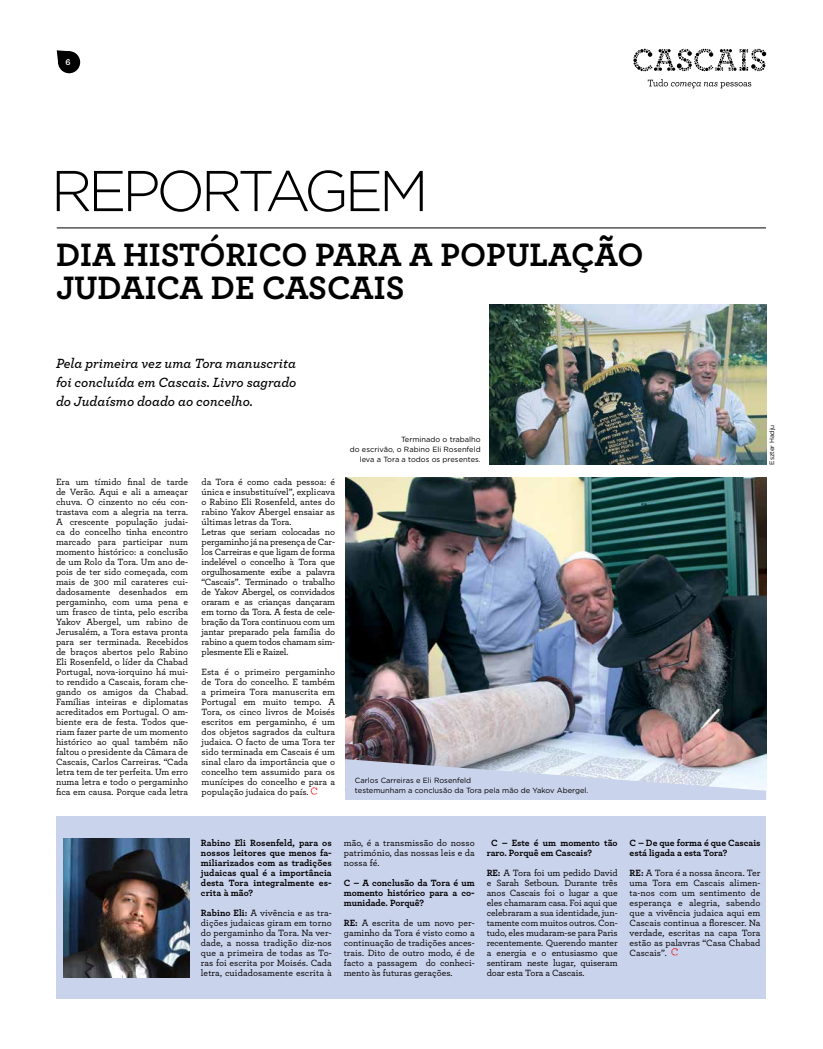
<style>
.page{position:relative;width:823px;height:1049px;background:#fff}
.page>*{position:absolute;margin:0;border:0;box-sizing:border-box;transform-origin:0 0}
.t1{font:300 57.4px "Gotham";letter-spacing:-.075em;color:#000}
.t2{font:700 34px/33px "Archer";color:#000}
.t3{font:italic 600 14px/19px "Archer";color:#000;text-align:justify}
.t4{font:500 9.5px/10px "Archer";letter-spacing:-.01em;color:#000;text-align:justify}
.t5{font:700 9.5px/10px "Archer";color:#000;text-align:justify}
.t6{font:700 9px "Archer";color:#fff}
.t7{font:7.5px/10px "Gotham";color:#000;text-align:right}
.t8{font:6.5px "Gotham";letter-spacing:-.01em;color:#000}
.s1{font-weight:700}
</style>
<div class="page">
<svg style="left:57px;top:50px;width:23px;height:23px"></svg>
<svg style="left:647px;top:79px;width:103px;height:9px"></svg>
<svg style="left:633px;top:49px;width:132px;height:22px"></svg>
<img style="left:345px;top:477px;width:420px;height:282px">
<svg style="left:345px;top:759px;width:420px;height:41px;background:#cad1e4"></svg>
<div style="left:57px;top:816px;width:708px;height:183px;background:#cad3ec"></div>
<img style="left:489px;top:305px;width:276px;height:160px">
<hr style="left:57px;top:227px;width:708px;height:1px;background:#000">
<svg style="left:310px;top:787px;width:7px;height:8px"></svg>
<img style="left:63px;top:838px;width:126px;height:140px">
<svg style="left:671px;top:948px;width:6px;height:8px"></svg>
<p class="t6" style="left:65px;top:55px;width:7px">6</p>
<h1 class="t1" style="left:51px;top:154px;width:379px">REPORTAGEM</h1>
<h2 class="t2" style="left:56px;top:236px;width:588px">DIA HISTÓRICO PARA A POPULAÇÃO<br>JUDAICA DE CASCAIS</h2>
<h3 class="t3" style="left:56px;top:353px;width:242px">Pela primeira vez uma Tora manuscrita foi concluída em Cascais. Livro sagrado do Judaísmo doado ao concelho.</h3>
<p class="t4" style="left:56px;top:476px;width:134px">Era um tímido final de tarde de Verão. Aqui e ali a ameaçar chuva. O cinzento no céu con&shy;trastava com a alegria na terra.<br>A crescente população judai&shy;ca do concelho tinha encontro marcado para participar num momento histórico: a conclusão de um Rolo da Tora. Um ano de&shy;pois de ter sido começada, com mais de 300 mil carateres cui&shy;dadosamente desenhados em pergaminho, com uma pena e um frasco de tinta, pelo escriba Yakov Abergel, um rabino de Jerusalém, a Tora estava pronta para ser terminada. Recebidos de braços abertos pelo Rabino Eli Rosenfeld, o líder da Chabad Portugal, nova-iorquino há mui&shy;to rendido a Cascais, foram che&shy;gando os amigos da Chabad.<br>Famílias inteiras e diplomatas acreditados em Portugal. O am&shy;biente era de festa. Todos que&shy;riam fazer parte de um momento histórico ao qual também não faltou o presidente da Câmara de Cascais, Carlos Carreiras. “Cada letra tem de ter perfeita. Um erro numa letra e todo o pergaminho fica em causa. Porque cada letra</p>
<p class="t4" style="left:201px;top:476px;width:135px;text-align:left">da Tora é como cada pessoa: é única e insubstituível”, explicava o Rabino Eli Rosenfeld, antes do rabino Yakov Abergel ensaiar as últimas letras da Tora.<br>Letras que seriam colocadas no pergaminho já na presença de Car&shy;los Carreiras e que ligam de forma indelével o concelho à Tora que orgulhosamente exibe a palavra “Cascais”. Terminado o trabalho de Yakov Abergel, os convidados oraram e as crianças dançaram em torno da Tora. A festa de cele&shy;bração da Tora continuou com um jantar preparado pela família do rabino a quem todos chamam sim&shy;plesmente Eli e Raizel.</p>
<p class="t4" style="left:201px;top:666px;width:135px">Esta é o primeiro pergaminho de Tora do concelho. E também a primeira Tora manuscrita em Portugal em muito tempo. A Tora, os cinco livros de Moisés escritos em pergaminho, é um dos objetos sagrados da cultura judaica. O facto de uma Tora ter sido terminada em Cascais é um sinal claro da importância que o concelho tem assumido para os munícipes do concelho e para a população judaica do país.</p>
<p class="t7" style="left:349px;top:434px;width:132px">Terminado o trabalho<br>do escrivão, o Rabino Eli Rosenfeld leva a Tora a todos os presentes.</p>
<p class="t7" style="left:355px;top:775px;width:235px;text-align:left">Carlos Carreiras e Eli Rosenfeld<br>testemunham a conclusão da Tora pela mão de Yakov Abergel.</p>
<p class="t8" style="left:767px;top:465px;width:42px;rotate:-90deg">Eszter Hadju</p>
<p class="t5" style="left:201px;top:837px;width:132px">Rabino Eli Rosenfeld, para os nossos leitores que menos fa&shy;miliarizados com as tradições judaicas qual é a importância desta Tora integralmente es&shy;crita à mão?</p>
<p class="t4" style="left:201px;top:907px;width:132px"><span class="s1">Rabino Eli:</span> A vivência e as tra&shy;dições judaicas giram em torno do pergaminho da Tora. Na ver&shy;dade, a nossa tradição diz-nos que a primeira de todas as To&shy;ras foi escrita por Moisés. Cada letra, cuidadosamente escrita à</p>
<p class="t4" style="left:343px;top:837px;width:132px">mão, é a transmissão do nosso património, das nossas leis e da nossa fé.</p>
<p class="t5" style="left:343px;top:877px;width:132px">C – A conclusão da Tora é um momento histórico para a co&shy;munidade. Porquê?</p>
<p class="t4" style="left:343px;top:917px;width:132px"><span class="s1">RE:</span> A escrita de um novo per&shy;gaminho da Tora é visto como a continuação de tradições ances&shy;trais. Dito de outro modo, é de facto a passagem do conheci&shy;mento às futuras gerações.</p>
<p class="t5" style="left:486px;top:837px;width:132px;text-indent:4px">C – Este é um momento tão raro. Porquê em Cascais?</p>
<p class="t4" style="left:486px;top:867px;width:132px"><span class="s1">RE:</span> A Tora foi um pedido David e Sarah Setboun. Durante três anos Cascais foi o lugar a que eles chamaram casa. Foi aqui que celebraram a sua identidade, jun&shy;tamente com muitos outros. Con&shy;tudo, eles mudaram-se para Paris recentemente. Querendo manter a energia e o entusiasmo que sentiram neste lugar, quiseram doar esta Tora a Cascais.</p>
<p class="t5" style="left:629px;top:837px;width:132px">C – De que forma é que Cascais está ligada a esta Tora?</p>
<p class="t4" style="left:629px;top:867px;width:132px"><span class="s1">RE:</span> A Tora é a nossa âncora. Ter uma Tora em Cascais alimen&shy;ta-nos com um sentimento de esperança e alegria, sabendo que a vivência judaica aqui em Cascais continua a florescer. Na verdade, escritas na capa Tora estão as palavras “Casa Chabad Cascais”.</p>
</div>
